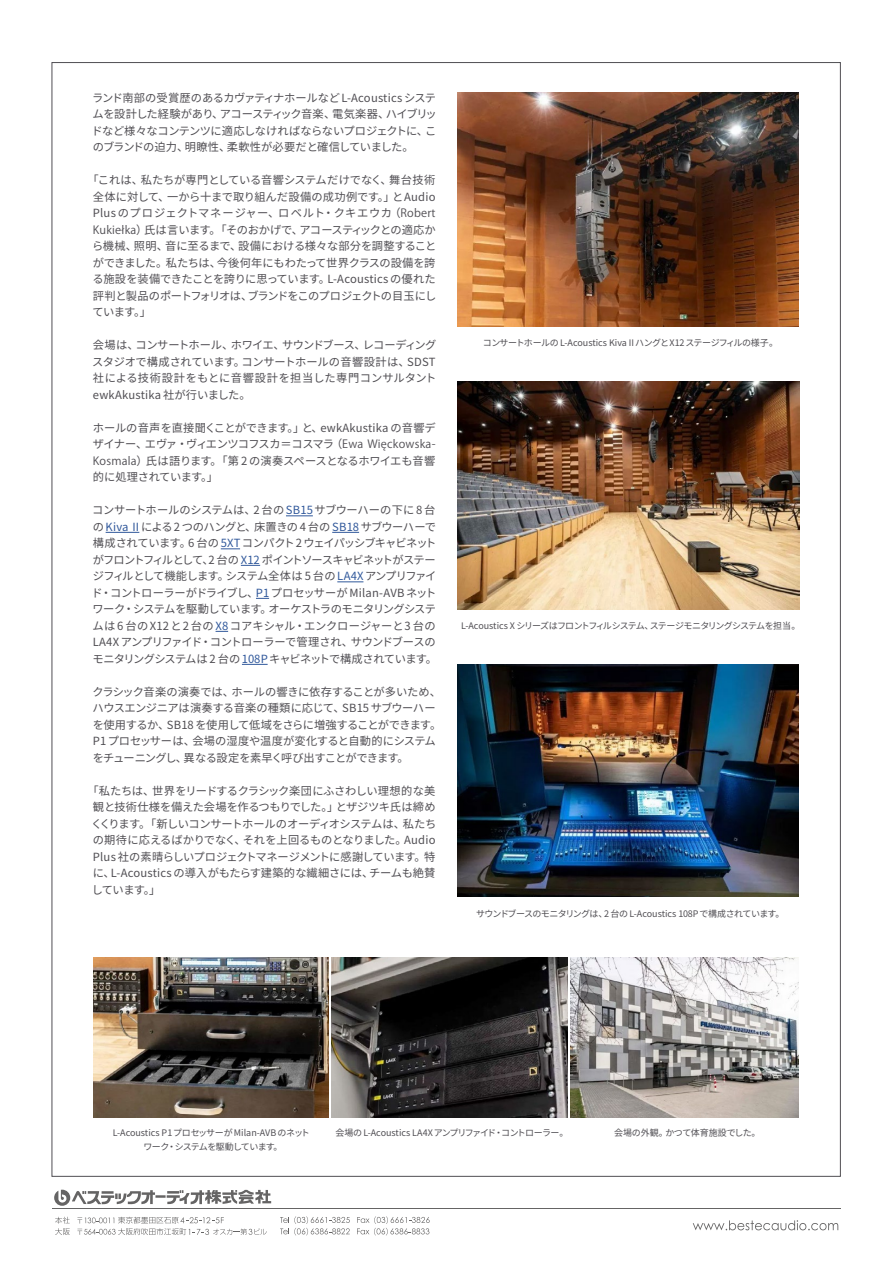
<style>
.page{position:relative;width:893px;height:1263px;background:#fff}
.page>*{position:absolute;margin:0;border:0;box-sizing:border-box;transform-origin:0 0}
.t1{font:11.25px/16.5px "Source Han Sans JP";letter-spacing:-.035em;color:#504e53;text-align:justify}
.t2{font:9px/13.5px "Source Han Sans JP";letter-spacing:-.04em;color:#504e53;text-align:center}
.t3{font:9px "Source Han Sans JP";letter-spacing:-.075em;color:#504e53}
.t4{font:9px "Source Han Sans JP";letter-spacing:-.02em;color:#504e53}
.s1{font-family:"Koz Go Pr 6 N"}
.s2{color:#30589b}
</style>
<div class="page">
<svg style="left:286px;top:515px;width:27px;height:1px"></svg>
<hr style="left:106px;top:532px;width:33px;height:1px;background:#30589b">
<svg style="left:332px;top:532px;width:27px;height:1px"></svg>
<svg style="left:221px;top:548px;width:19px;height:1px"></svg>
<svg style="left:241px;top:565px;width:19px;height:1px"></svg>
<svg style="left:337px;top:581px;width:26px;height:1px"></svg>
<svg style="left:256px;top:598px;width:13px;height:1px"></svg>
<svg style="left:216px;top:631px;width:12px;height:1px"></svg>
<svg style="left:242px;top:664px;width:26px;height:1px"></svg>
<svg style="left:54px;top:1190px;width:217px;height:16px"></svg>
<hr style="left:52px;top:1208px;width:788px;height:1px;background:#656464">
<svg style="left:693px;top:1220px;width:145px;height:10px"></svg>
<svg style="left:55px;top:1217px;width:15px;height:18px"></svg>
<svg style="left:357px;top:1216px;width:73px;height:19px"></svg>
<svg style="left:280px;top:1216px;width:70px;height:19px"></svg>
<svg style="left:77px;top:1217px;width:190px;height:18px"></svg>
<img style="left:457px;top:93px;width:342px;height:233px">
<img style="left:457px;top:381px;width:342px;height:229px">
<img style="left:457px;top:665px;width:342px;height:232px">
<img style="left:93px;top:957px;width:236px;height:160px">
<img style="left:571px;top:958px;width:228px;height:159px">
<img style="left:332px;top:957px;width:235px;height:160px">
<p class="t1" style="left:92px;top:90px;width:347px">ランド南部の受賞歴のあるカヴァティナホールなどL-Acoustics システムを設計した経験があり、アコースティック音楽、電気楽器、ハイブリッドなど様々なコンテンツに適応しなければならないプロジェクトに、このブランドの迫力、明瞭性、柔軟性が必要だと確信していました。</p>
<p class="t1" style="left:92px;top:172px;width:346px;text-indent:-5px">「これは、私たちが専門としている音響システムだけでなく、舞台技術全体に対して、一から十まで取り組んだ設備の成功例です。」とAudio Plus のプロジェクトマネージャー、ロベルト・クキエウカ（<span class="s1">Robert Kukiełka</span>）氏は言います。「そのおかげで、アコースティックとの適応から機械、照明、音に至るまで、設備における様々な部分を調整することができました。私たちは、今後何年にもわたって世界クラスの設備を誇る施設を装備できたことを誇りに思っています。L-Acoustics の優れた評判と製品のポートフォリオは、ブランドをこのプロジェクトの目玉にしています。」</p>
<p class="t1" style="left:92px;top:337px;width:346px">会場は、コンサートホール、ホワイエ、サウンドブース、レコーディングスタジオで構成されています。コンサートホールの音響設計は、SDST社による技術設計をもとに音響設計を担当した専門コンサルタントewkAkustika 社が行いました。</p>
<p class="t1" style="left:93px;top:420px;width:345px">ホールの音声を直接聞くことができます。」と、ewkAkustika の音響デザイナー、エヴァ・ヴィエンツコフスカ＝コスマラ（<span class="s1">Ewa Więckowska-Kosmala</span>）氏は語ります。「第 2 の演奏スペースとなるホワイエも音響的に処理されています。」</p>
<p class="t1" style="left:92px;top:502px;width:347px;text-align:left">コンサートホールのシステムは、2 台の<span class="s2">SB15</span>サブウーハーの下に 8 台の <span class="s2">Kiva II</span> による 2 つのハングと、床置きの 4 台の <span class="s2">SB18</span>サブウーハーで構成されています。6 台の <span class="s2">5XT</span> コンパクト2 ウェイパッシブキャビネットがフロントフィルとして、2 台の <span class="s2">X12</span> ポイントソースキャビネットがステージフィルとして機能します。システム全体は 5 台の <span class="s2">LA4X</span> アンプリファイド・コントローラーがドライブし、<span class="s2">P1</span>プロセッサーが Milan-AVB ネットワーク・システムを駆動しています。オーケストラのモニタリングシステムは 6 台の X12 と2 台の<span class="s2">X8</span>コアキシャル・エンクロージャーと3 台のLA4X アンプリファイド・コントローラーで管理され、サウンドブースのモニタリングシステムは 2 台の <span class="s2">108P</span> キャビネットで構成されています。</p>
<p class="t1" style="left:92px;top:684px;width:350px;text-align:left">クラシック音楽の演奏では、ホールの響きに依存することが多いため、ハウスエンジニアは演奏する音楽の種類に応じて、SB15 サブウーハーを使用するか、SB18 を使用して低域をさらに増強することができます。P1プロセッサーは、会場の湿度や温度が変化すると自動的にシステムをチューニングし、異なる設定を素早く呼び出すことができます。</p>
<p class="t1" style="left:91px;top:783px;width:347px;text-indent:-4px">「私たちは、世界をリードするクラシック楽団にふさわしい理想的な美観と技術仕様を備えた会場を作るつもりでした。」とザジツキ氏は締めくくります。「新しいコンサートホールのオーディオシステムは、私たちの期待に応えるばかりでなく、それを上回るものとなりました。Audio Plus 社の素晴らしいプロジェクトマネージメントに感謝しています。特に、L-Acoustics の導入がもたらす建築的な繊細さには、チームも絶賛しています。」</p>
<p class="t2" style="left:483px;top:336px;width:297px">コンサートホールの L-Acoustics Kiva IIハングとX12ステージフィルの様子。</p>
<p class="t3" style="left:461px;top:620px;width:341px">L-Acoustics X シリーズはフロントフィルシステム、ステージモニタリングシステムを担当。</p>
<p class="t2" style="left:476px;top:907px;width:310px">サウンドブースのモニタリングは、2 台の L-Acoustics 108P で構成されています。</p>
<p class="t2" style="left:113px;top:1126px;width:199px">L-Acoustics P1プロセッサーが Milan-AVB のネットワーク・システムを駆動しています。</p>
<p class="t2" style="left:335px;top:1126px;width:235px">会場の L-Acoustics LA4X アンプリファイド・コントローラー。</p>
<p class="t4" style="left:614px;top:1128px;width:148px">会場の外観。かつて体育施設でした。</p>
</div>
